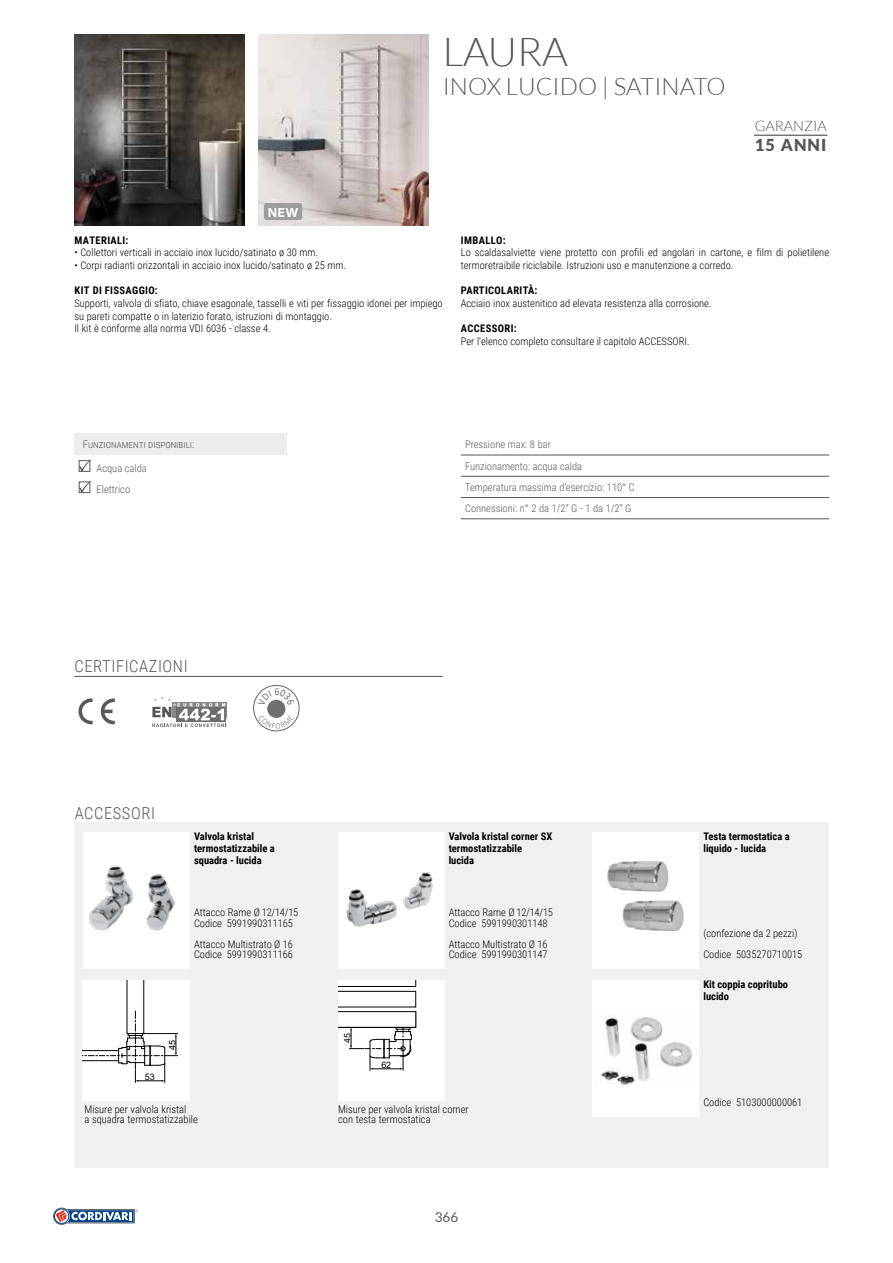
<style>
.page{position:relative;width:893px;height:1263px;background:#fff}
.page>*{position:absolute;margin:0;border:0;box-sizing:border-box;transform-origin:0 0}
.t1{font:300 39.9px "Lato";color:#575756}
.t2{font:300 24px "Lato";color:#575756}
.t3{font:300 16.5px "Roboto Condensed";letter-spacing:.035em;color:#575756}
.t4{font:900 16.5px "Lato";letter-spacing:.07em;color:#575756}
.t5{font:300 14.4px "Lato";color:#575756}
.t6{font:13.5px "Lato";color:#575756}
.t7{font:500 12.9px "Stolzl";color:#fff}
.t8{font:300 10.5px/10.5px "Roboto Condensed";color:#000}
.t9{font:300 10.5px/21.3px "Roboto Condensed";color:#575756}
.t10{font:700 10.5px/12px "Roboto Condensed";color:#000}
.t11{font:700 10.5px "Roboto Condensed";letter-spacing:.035em;color:#000}
.t12{font:9px "Arial";color:#020203}
.t13{font:8.85px "Arial";color:#020203}
</style>
<div class="page">
<hr style="left:74px;top:676px;width:369px;height:1px;background:#575756">
<svg style="left:78px;top:698px;width:37px;height:27px"></svg>
<svg style="left:152px;top:696px;width:74px;height:31px"></svg>
<div style="left:253px;top:685px;width:47px;height:46px;border:1px solid #706f6f;border-radius:50%"></div>
<div style="left:267px;top:700px;width:18px;height:18px;background:#706f6f;border-radius:50%"></div>
<div style="left:74px;top:822px;width:755px;height:345px;background:#f0f0f0"></div>
<hr style="left:754px;top:135px;width:73px;height:1px;background:#575756">
<div style="left:83px;top:832px;width:107px;height:136px;background:#fff"></div>
<img style="left:88px;top:865px;width:88px;height:66px">
<div style="left:82px;top:980px;width:108px;height:120px;background:#fff"></div>
<hr style="left:127px;top:980px;width:1px;height:53px;background:#020203">
<hr style="left:143px;top:980px;width:1px;height:53px;background:#020203">
<svg style="left:82px;top:1011px;width:96px;height:71px"></svg>
<svg style="left:53px;top:1208px;width:85px;height:16px"></svg>
<div style="left:74px;top:434px;width:213px;height:21px;background:#ededed"></div>
<svg style="left:79px;top:459px;width:12px;height:13px"></svg>
<svg style="left:79px;top:481px;width:12px;height:12px"></svg>
<hr style="left:461px;top:455px;width:368px;height:1px;background:#575756">
<hr style="left:461px;top:476px;width:368px;height:1px;background:#575756">
<hr style="left:461px;top:497px;width:368px;height:1px;background:#575756">
<hr style="left:461px;top:518px;width:368px;height:1px;background:#575756">
<img style="left:74px;top:34px;width:170px;height:191px">
<img style="left:259px;top:34px;width:170px;height:191px">
<div style="left:338px;top:832px;width:106px;height:136px;background:#fff"></div>
<img style="left:346px;top:872px;width:87px;height:55px">
<div style="left:338px;top:980px;width:106px;height:120px;background:#fff"></div>
<svg style="left:338px;top:980px;width:78px;height:90px"></svg>
<div style="left:593px;top:832px;width:106px;height:136px;background:#fff"></div>
<img style="left:607px;top:861px;width:62px;height:31px">
<img style="left:622px;top:900px;width:62px;height:31px">
<div style="left:264px;top:203px;width:38px;height:17px;background:#9d9d9c;border-radius:3px"></div>
<div style="left:593px;top:980px;width:106px;height:136px;background:#fff"></div>
<img style="left:595px;top:1015px;width:97px;height:70px">
<svg style="left:258px;top:715px;width:36px;height:14px"></svg>
<svg style="left:258px;top:688px;width:37px;height:18px"></svg>
<p class="t7" style="left:268px;top:203px;width:32px">NEW</p>
<h1 class="t1" style="left:443px;top:30px;width:127px">LAURA</h1>
<h2 class="t2" style="left:443px;top:73px;width:284px">INOX LUCIDO | SATINATO</h2>
<h3 class="t5" style="left:755px;top:118px;width:73px">GARANZIA</h3>
<h3 class="t4" style="left:755px;top:135px;width:73px">15 ANNI</h3>
<p class="t11" style="left:75px;top:233px;width:55px">MATERIALI:</p>
<p class="t8" style="left:74px;top:247px;width:245px">• Collettori verticali in acciaio inox lucido/satinato ø 30 mm.</p>
<p class="t8" style="left:74px;top:260px;width:273px">• Corpi radianti orizzontali in acciaio inox lucido/satinato ø 25 mm.</p>
<p class="t11" style="left:75px;top:283px;width:85px">KIT DI FISSAGGIO:</p>
<p class="t8" style="left:74px;top:296px;width:370px;line-height:12.6px">Supporti, valvola di sfiato, chiave esagonale, tasselli e viti per fissaggio idonei per impiego su pareti compatte o in laterizio forato, istruzioni di montaggio.<br>Il kit è conforme alla norma VDI 6036 - classe 4.</p>
<p class="t11" style="left:461px;top:233px;width:46px">IMBALLO:</p>
<p class="t8" style="left:461px;top:246px;width:370px;line-height:12.6px">Lo scaldasalviette viene protetto con profili ed angolari in cartone, e film di polietilene termoretraibile riciclabile. Istruzioni uso e manutenzione a corredo.</p>
<p class="t11" style="left:461px;top:283px;width:78px">PARTICOLARITÀ:</p>
<p class="t8" style="left:461px;top:297px;width:252px">Acciaio inox austenitico ad elevata resistenza alla corrosione.</p>
<p class="t11" style="left:461px;top:321px;width:57px">ACCESSORI:</p>
<p class="t8" style="left:461px;top:335px;width:230px">Per l’elenco completo consultare il capitolo ACCESSORI.</p>
<p class="t9" style="left:83px;top:433px;width:113px">Funzionamenti disponibili:</p>
<p class="t9" style="left:97px;top:457px;width:52px">Acqua calda<br>Elettrico</p>
<p class="t9" style="left:465px;top:433px;width:171px">Pressione max: 8 bar<br>Funzionamento: acqua calda<br>Temperatura massima d’esercizio: 110° C<br>Connessioni: n° 2 da 1/2” G - 1 da 1/2” G</p>
<h3 class="t3" style="left:75px;top:654px;width:115px">CERTIFICAZIONI</h3>
<h3 class="t3" style="left:75px;top:802px;width:82px">ACCESSORI</h3>
<p class="t10" style="left:194px;top:830px;width:82px">Valvola kristal termostatizzabile a squadra - lucida</p>
<p class="t8" style="left:194px;top:907px;width:106px">Attacco Rame Ø 12/14/15<br>Codice 5991990311165</p>
<p class="t8" style="left:194px;top:938px;width:101px">Attacco Multistrato Ø 16<br>Codice 5991990311166</p>
<p class="t12" style="left:145px;top:1071px;width:12px">53</p>
<p class="t12" style="left:166px;top:1050px;width:12px;rotate:-90deg">45</p>
<p class="t8" style="left:84px;top:1103px;width:115px">Misure per valvola kristal<br>a squadra termostatizzabile</p>
<p class="t10" style="left:449px;top:830px;width:105px">Valvola kristal corner SX termostatizzabile<br>lucida</p>
<p class="t13" style="left:341px;top:1043px;width:11px;rotate:-90deg">45</p>
<p class="t13" style="left:381px;top:1059px;width:11px">62</p>
<p class="t8" style="left:449px;top:907px;width:106px">Attacco Rame Ø 12/14/15<br>Codice 5991990301148</p>
<p class="t8" style="left:449px;top:938px;width:101px">Attacco Multistrato Ø 16<br>Codice 5991990301147</p>
<p class="t8" style="left:338px;top:1103px;width:132px">Misure per valvola kristal corner con testa termostatica</p>
<p class="t6" style="left:435px;top:1209px;width:25px">366</p>
<p class="t10" style="left:703px;top:830px;width:88px">Testa termostatica a liquido - lucida</p>
<p class="t8" style="left:703px;top:922px;width:101px;line-height:21px">(confezione da 2 pezzi)<br>Codice 5035270710015</p>
<p class="t10" style="left:703px;top:978px;width:86px">Kit coppia copritubo lucido</p>
<p class="t8" style="left:703px;top:1096px;width:101px">Codice 5103000000061</p>
</div>
